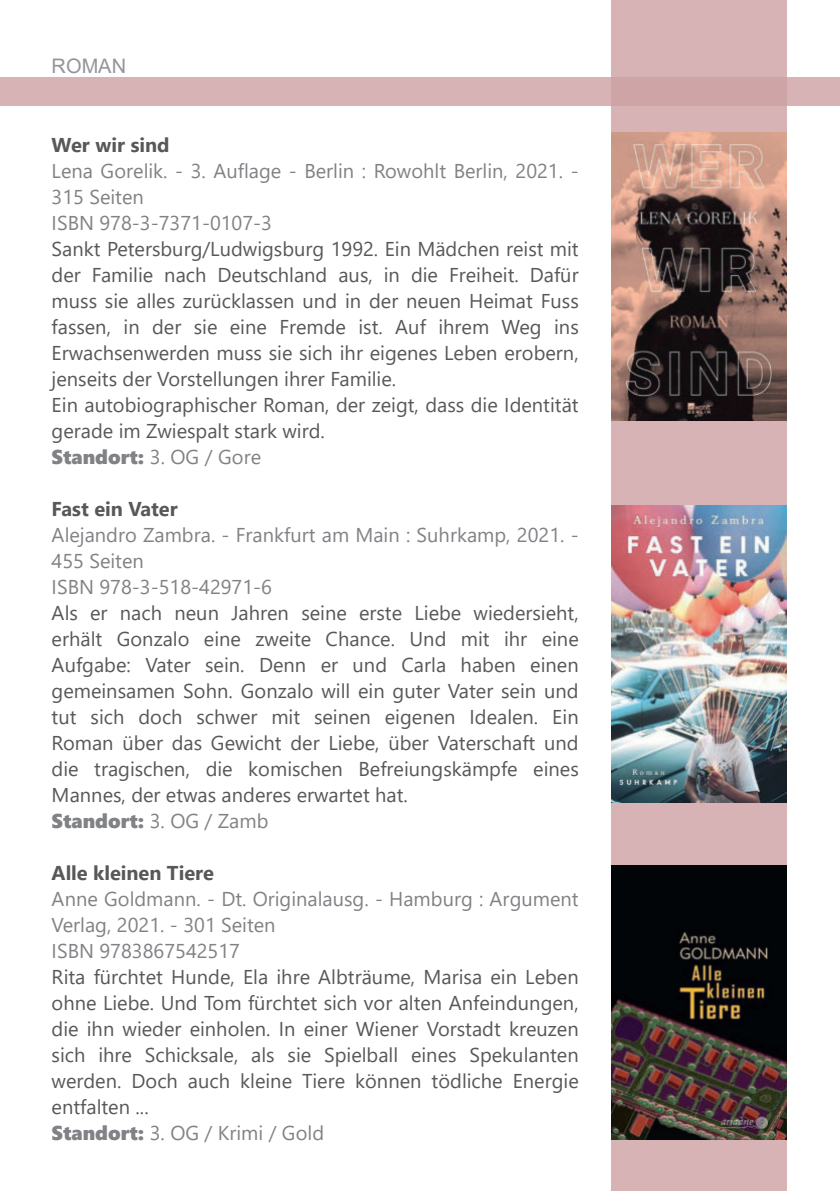
<style>
.page{position:relative;width:840px;height:1191px;background:#fff}
.page>*{position:absolute;margin:0;border:0;box-sizing:border-box;transform-origin:0 0}
.t1{font:20px/26px "Segoe UI";color:#57585a}
.t2{font:20px/26px "Segoe UI";color:#808285}
.t3{font:700 20px "Segoe UI";color:#57585a}
.t4{font:20px "Segoe UI Black";color:#808285}
.t5{font:20px "Arial";color:#939598}
.s1{font-family:"Segoe UI"}
.s2{font-family:"Segoe UI Black";color:#808285}
.s3{color:#808285}
</style>
<div class="page">
<div style="left:611px;top:0;width:175px;height:1191px;background:#d7b3b5"></div>
<img style="left:611px;top:133px;width:175px;height:287px">
<img style="left:611px;top:505px;width:175px;height:297px">
<img style="left:611px;top:865px;width:175px;height:274px">
<div style="left:0;top:77px;width:839px;height:28px;background:#cea1a3;opacity:.8"></div>
<p class="t5" style="left:52px;top:52px;width:76px">ROMAN</p>
<p class="t3" style="left:52px;top:126px;width:119px">Wer wir sind</p>
<p class="t2" style="left:52px;top:156px;width:528px">Lena Gorelik. ‐ 3. Auflage ‐ Berlin : Rowohlt Berlin, 2021. ‐<br>315 Seiten<br>ISBN 978‐3‐7371‐0107‐3</p>
<p class="t1" style="left:52px;top:234px;width:528px">Sankt Petersburg/Ludwigsburg 1992. Ein Mädchen reist mit der Familie nach Deutschland aus, in die Freiheit. Dafür muss sie alles zurücklassen und in der neuen Heimat Fuss fassen, in der sie eine Fremde ist. Auf ihrem Weg ins Erwachsenwerden muss sie sich ihr eigenes Leben erobern, jenseits der Vorstellungen ihrer Familie.<br>Ein autobiographischer Roman, der zeigt, dass die Identität gerade im Zwiespalt stark wird.</p>
<p class="t4" style="left:52px;top:442px;width:211px">Standort: <span class="s1">3. OG / Gore</span></p>
<p class="t3" style="left:52px;top:490px;width:127px">Fast ein Vater</p>
<p class="t2" style="left:52px;top:520px;width:528px">Alejandro Zambra. ‐ Frankfurt am Main : Suhrkamp, 2021. ‐<br>455 Seiten<br>ISBN 978‐3‐518‐42971‐6</p>
<p class="t1" style="left:52px;top:598px;width:528px;text-align:justify">Als er nach neun Jahren seine erste Liebe wiedersieht, erhält Gonzalo eine zweite Chance. Und mit ihr eine Aufgabe: Vater sein. Denn er und Carla haben einen gemeinsamen Sohn. Gonzalo will ein guter Vater sein und tut sich doch schwer mit seinen eigenen Idealen. Ein Roman über das Gewicht der Liebe, über Vaterschaft und die tragischen, die komischen Befreiungskämpfe eines Mannes, der etwas anderes erwartet hat.</p>
<p class="t4" style="left:52px;top:806px;width:218px">Standort: <span class="s1">3. OG / Zamb</span></p>
<p class="t3" style="left:52px;top:854px;width:164px">Alle kleinen Tiere</p>
<p class="t2" style="left:52px;top:884px;width:528px">Anne Goldmann. ‐ Dt. Originalausg. ‐ Hamburg : Argument<br>Verlag, 2021. ‐ 301 Seiten<br>ISBN 9783867542517</p>
<p class="t1" style="left:52px;top:962px;width:528px">Rita fürchtet Hunde, Ela ihre Albträume, Marisa ein Leben ohne Liebe. Und Tom fürchtet sich vor alten Anfeindungen, die ihn wieder einholen. In einer Wiener Vorstadt kreuzen sich ihre Schicksale, als sie Spielball eines Spekulanten werden. Doch auch kleine Tiere können tödliche Energie entfalten ...<br><span class="s2">Standort:</span> <span class="s3">3. OG / Krimi / Gold</span></p>
</div>
